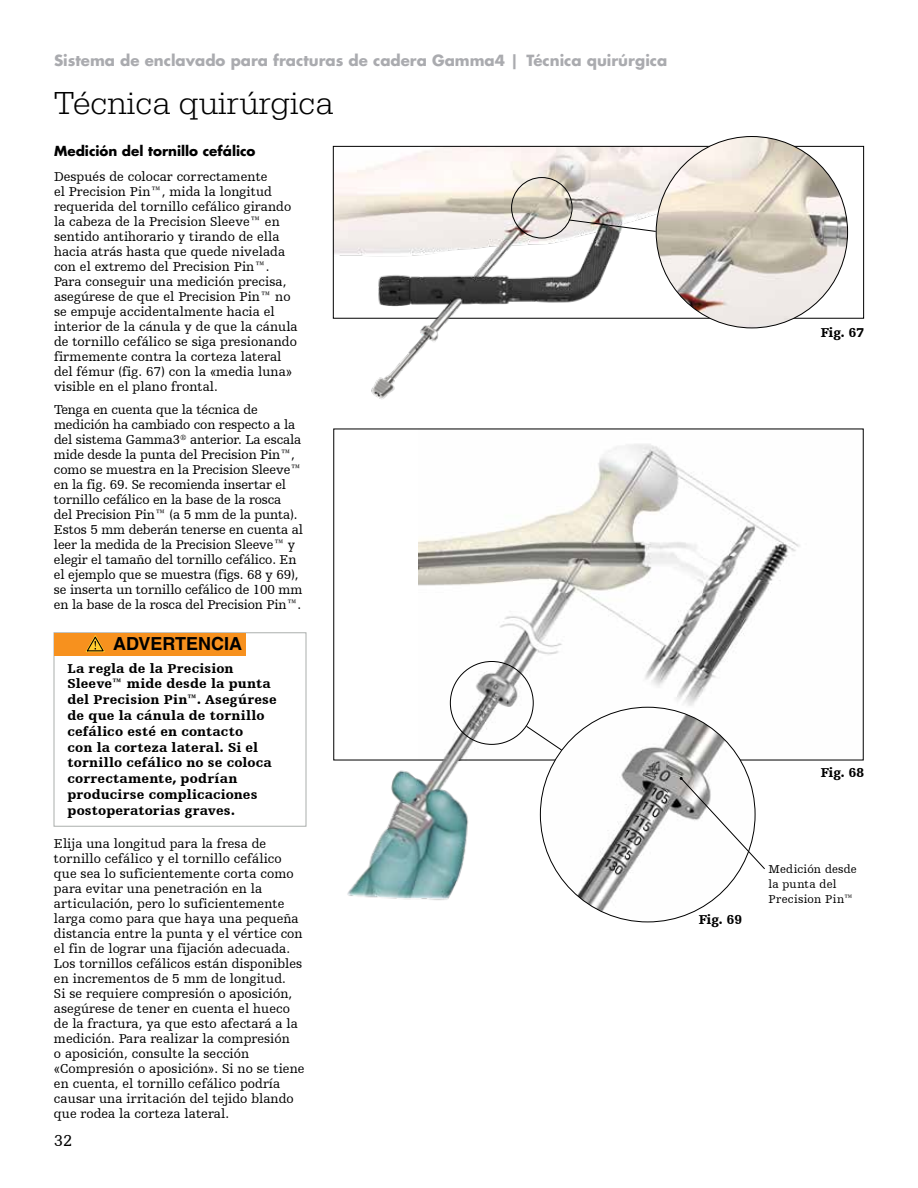
<style>
.page{position:relative;width:918px;height:1188px;background:#fff}
.page>*{position:absolute;margin:0;border:0;box-sizing:border-box;transform-origin:0 0}
.t1{font:300 33px "URW Egyptienne TOT";color:#000}
.t2{font:700 18px "Helvetica";color:#000}
.t3{font:16.5px "Humanist Slabserif 712 BT";color:#000}
.t4{font:700 15px "Futura For Stryker";color:#aaabaf}
.t5{font:13.5px/15px "Humanist Slabserif 712 BT";letter-spacing:.005em;color:#000}
.t6{font:900 13.5px/15.8px "Humanist Slabserif 712 BT";letter-spacing:.015em;color:#000}
.t7{font:700 13.5px "Futura For Stryker";color:#000}
.t8{font:12px/15px "Humanist Slabserif 712 BT";letter-spacing:.02em;color:#000}
</style>
<div class="page">
<img style="left:418px;top:444px;width:382px;height:265px">
<div style="left:54px;top:632px;width:252px;height:195px;border:1px solid #abafad"></div>
<div style="left:54px;top:633px;width:191px;height:23px;background:#f7911e"></div>
<svg style="left:85px;top:635px;width:20px;height:18px"></svg>
<img style="left:335px;top:148px;width:371px;height:169px">
<div style="left:333px;top:146px;width:531px;height:173px;border:1px solid #000"></div>
<img style="left:656px;top:137px;width:192px;height:191px;border-radius:96px">
<img style="left:299px;top:656px;width:287px;height:244px">
<img style="left:369px;top:317px;width:95px;height:82px">
<div style="left:511px;top:177px;width:61px;height:61px;border:1px solid #000;border-radius:50%"></div>
<svg style="left:568px;top:219px;width:89px;height:13px"></svg>
<img style="left:540px;top:709px;width:215px;height:213px">
<svg style="left:525px;top:725px;width:38px;height:26px"></svg>
<svg style="left:680px;top:777px;width:85px;height:93px"></svg>
<p class="t4" style="left:54px;top:51px;width:615px">Sistema de enclavado para fracturas de cadera Gamma4 | Técnica quirúrgica</p>
<h1 class="t1" style="left:54px;top:84px;width:281px">Técnica quirúrgica</h1>
<p class="t7" style="left:54px;top:142px;width:203px">Medición del tornillo cefálico</p>
<p class="t5" style="left:54px;top:169px;width:245px">Después de colocar correctamente<br>el Precision Pin™, mida la longitud requerida del tornillo cefálico girando la cabeza de la Precision Sleeve™ en sentido antihorario y tirando de ella hacia atrás hasta que quede nivelada con el extremo del Precision Pin™.<br>Para conseguir una medición precisa, asegúrese de que el Precision Pin™ no se empuje accidentalmente hacia el interior de la cánula y de que la cánula de tornillo cefálico se siga presionando firmemente contra la corteza lateral del fémur (fig. 67) con la «media luna» visible en el plano frontal.</p>
<p class="t5" style="left:54px;top:402px;width:251px">Tenga en cuenta que la técnica de medición ha cambiado con respecto a la del sistema Gamma3<sup>®</sup> anterior. La escala mide desde la punta del Precision Pin™, como se muestra en la Precision Sleeve™ en la fig. 69. Se recomienda insertar el tornillo cefálico en la base de la rosca<br>del Precision Pin™ (a 5 mm de la punta).<br>Estos 5 mm deberán tenerse en cuenta al leer la medida de la Precision Sleeve™ y elegir el tamaño del tornillo cefálico. En el ejemplo que se muestra (figs. 68 y 69), se inserta un tornillo cefálico de 100 mm en la base de la rosca del Precision Pin™.</p>
<h2 class="t2" style="left:113px;top:633px;width:130px">ADVERTENCIA</h2>
<p class="t6" style="left:67px;top:660px;width:211px">La regla de la Precision<br>Sleeve™ mide desde la punta del Precision Pin™. Asegúrese de que la cánula de tornillo cefálico esté en contacto<br>con la corteza lateral. Si el tornillo cefálico no se coloca correctamente, podrían producirse complicaciones postoperatorias graves.</p>
<p class="t5" style="left:54px;top:836px;width:252px">Elija una longitud para la fresa de tornillo cefálico y el tornillo cefálico que sea lo suficientemente corta como para evitar una penetración en la articulación, pero lo suficientemente larga como para que haya una pequeña distancia entre la punta y el vértice con el fin de lograr una fijación adecuada.<br>Los tornillos cefálicos están disponibles en incrementos de 5 mm de longitud.<br>Si se requiere compresión o aposición, asegúrese de tener en cuenta el hueco de la fractura, ya que esto afectará a la medición. Para realizar la compresión<br>o aposición, consulte la sección «Compresión o aposición». Si no se tiene en cuenta, el tornillo cefálico podría causar una irritación del tejido blando que rodea la corteza lateral.</p>
<p class="t3" style="left:54px;top:1131px;width:20px">32</p>
<p class="t6" style="left:821px;top:324px;width:45px">Fig. 67</p>
<p class="t6" style="left:821px;top:764px;width:45px">Fig. 68</p>
<p class="t6" style="left:699px;top:911px;width:45px">Fig. 69</p>
<p class="t8" style="left:768px;top:861px;width:90px">Medición desde la punta del<br>Precision Pin™</p>
</div>
